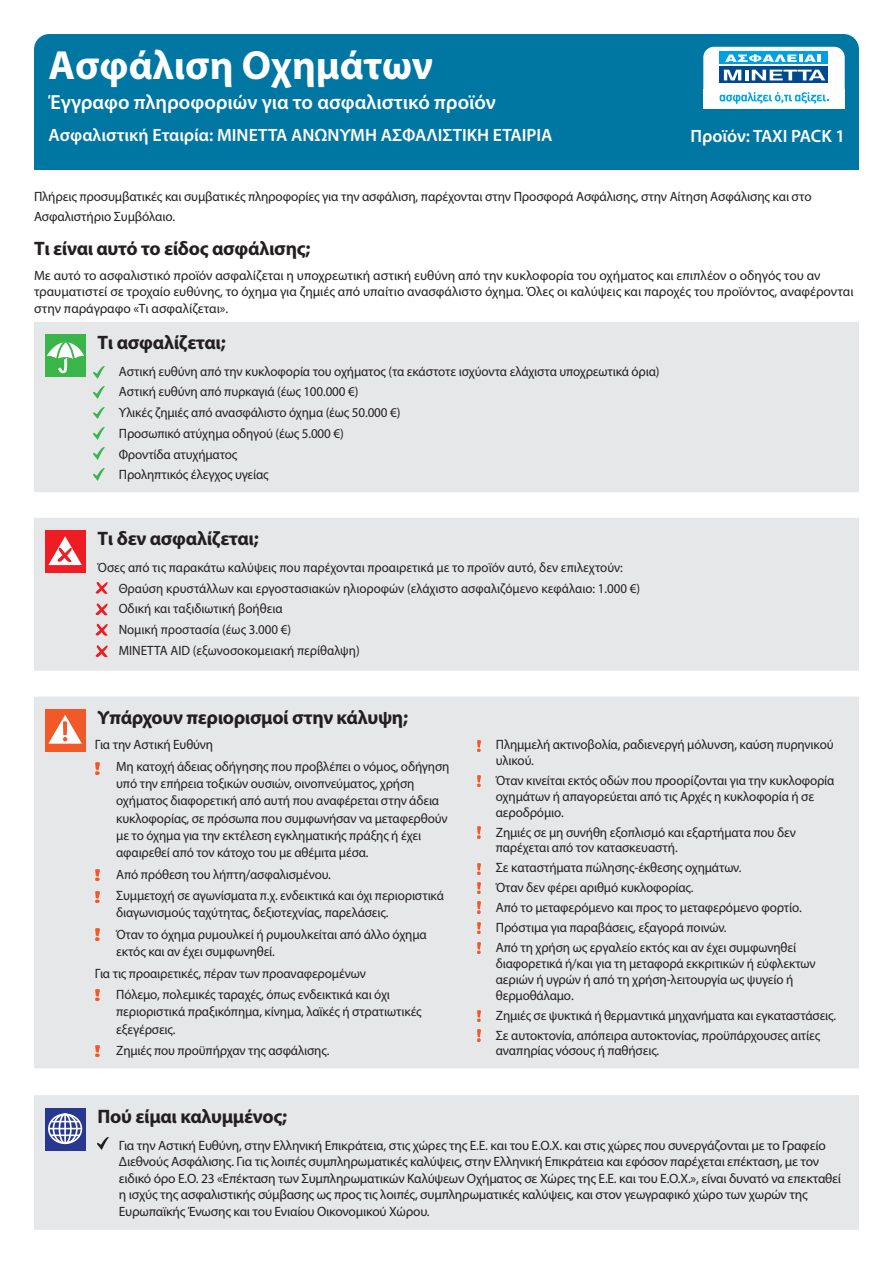
<style>
.page{position:relative;width:893px;height:1263px;background:#fff}
.page>*{position:absolute;margin:0;border:0;box-sizing:border-box;transform-origin:0 0}
.Form_title{font:700 40.8px "Myriad Pro";color:#fff}
.Form_sub_title{font:600 20.4px "Myriad Pro";color:#fff}
.Cover_subhead{font:700 19.5px "Myriad Pro";letter-spacing:-.015em;color:#231f20}
.Company_Product_head{font:600 17.85px "Myriad Pro";color:#fff}
.Covered_bullets{font:13.5px/17.2px "Myriad Pro";letter-spacing:-.01em;color:#231f20}
.Cover_subhead-2{font:13.5px/16.5px "Myriad Pro";color:#231f20}
.Covered_bullets-2{font:13.5px "Myriad Pro";letter-spacing:-.01em;color:#231f20;scale:.96 1}
.Form_intro{font:13.5px/19.5px "Myriad Pro";letter-spacing:-.01em;color:#231f20}
</style>
<div class="page">
<div style="left:34px;top:127px;width:825px;height:43px;background:#0076a3"></div>
<div style="left:34px;top:34px;width:825px;height:125px;background:#0076a3;border-radius:15px"></div>
<div style="left:34px;top:322px;width:825px;height:746px;background:#e6e7e9"></div>
<svg style="left:37px;top:671px;width:822px;height:25px"></svg>
<div style="left:31px;top:671px;width:6px;height:25px;background:#fff"></div>
<div style="left:45px;top:335px;width:41px;height:42px;background:#3ab54a"></div>
<svg style="left:47px;top:338px;width:37px;height:35px"></svg>
<div style="left:45px;top:530px;width:41px;height:43px;background:#ee1d23"></div>
<svg style="left:48px;top:536px;width:34px;height:29px"></svg>
<div style="left:45px;top:709px;width:41px;height:43px;background:#f15929"></div>
<svg style="left:48px;top:715px;width:34px;height:29px"></svg>
<svg style="left:94px;top:366px;width:10px;height:12px"></svg>
<svg style="left:94px;top:387px;width:10px;height:11px"></svg>
<svg style="left:94px;top:407px;width:10px;height:12px"></svg>
<svg style="left:94px;top:427px;width:10px;height:12px"></svg>
<svg style="left:94px;top:448px;width:10px;height:12px"></svg>
<svg style="left:94px;top:468px;width:10px;height:12px"></svg>
<svg style="left:96px;top:763px;width:3px;height:11px"></svg>
<svg style="left:477px;top:740px;width:3px;height:11px"></svg>
<svg style="left:477px;top:775px;width:3px;height:12px"></svg>
<svg style="left:477px;top:827px;width:3px;height:11px"></svg>
<svg style="left:477px;top:863px;width:3px;height:12px"></svg>
<svg style="left:477px;top:882px;width:3px;height:11px"></svg>
<svg style="left:477px;top:902px;width:3px;height:11px"></svg>
<svg style="left:477px;top:922px;width:3px;height:11px"></svg>
<svg style="left:477px;top:942px;width:3px;height:12px"></svg>
<svg style="left:477px;top:1010px;width:3px;height:11px"></svg>
<svg style="left:477px;top:1030px;width:3px;height:11px"></svg>
<svg style="left:96px;top:869px;width:3px;height:12px"></svg>
<svg style="left:96px;top:891px;width:3px;height:11px"></svg>
<svg style="left:96px;top:929px;width:3px;height:11px"></svg>
<svg style="left:96px;top:989px;width:3px;height:12px"></svg>
<svg style="left:96px;top:1045px;width:3px;height:12px"></svg>
<div style="left:34px;top:1095px;width:825px;height:135px;background:#e6e7e9"></div>
<svg style="left:45px;top:1108px;width:41px;height:42px"></svg>
<div style="left:48px;top:1113px;width:34px;height:31px;border:2px solid #fff;border-radius:50%"></div>
<div style="left:53px;top:1113px;width:25px;height:31px;border:2px solid #fff;border-radius:50%"></div>
<div style="left:59px;top:1113px;width:13px;height:31px;border:2px solid #fff;border-radius:50%"></div>
<hr style="left:64px;top:1114px;width:2px;height:30px;background:#fff">
<svg style="left:51px;top:1121px;width:29px;height:1px"></svg>
<hr style="left:51px;top:1134px;width:29px;height:2px;background:#fff">
<hr style="left:49px;top:1128px;width:32px;height:1px;background:#fff">
<svg style="left:98px;top:1138px;width:10px;height:12px"></svg>
<svg style="left:94px;top:581px;width:14px;height:13px"></svg>
<svg style="left:94px;top:623px;width:14px;height:13px"></svg>
<svg style="left:94px;top:602px;width:14px;height:14px"></svg>
<svg style="left:94px;top:644px;width:14px;height:14px"></svg>
<div style="left:703px;top:90px;width:142px;height:19px;background:#fff"></div>
<div style="left:703px;top:47px;width:142px;height:57px;background:#fff;border-radius:11px"></div>
<div style="left:720px;top:51px;width:108px;height:13px;background:#00a1e3"></div>
<svg style="left:725px;top:54px;width:96px;height:8px"></svg>
<svg style="left:720px;top:66px;width:108px;height:17px"></svg>
<svg style="left:724px;top:70px;width:17px;height:10px"></svg>
<hr style="left:745px;top:70px;width:4px;height:10px;background:#fff">
<svg style="left:752px;top:70px;width:73px;height:10px"></svg>
<svg style="left:720px;top:92px;width:108px;height:12px"></svg>
<p class="Form_title" style="left:48px;top:39px;width:386px">Ασφάλιση Οχημάτων</p>
<p class="Form_sub_title" style="left:48px;top:89px;width:449px">Έγγραφο πληροφοριών για το ασφαλιστικό προϊόν</p>
<p class="Company_Product_head" style="left:48px;top:124px;width:506px">Ασφαλιστική Εταιρία: ΜΙΝΕΤΤΑ ΑΝΩΝΥΜΗ ΑΣΦΑΛΙΣΤΙΚΗ ΕΤΑΙΡΙΑ</p>
<p class="Company_Product_head" style="left:690px;top:125px;width:156px">Προϊόν: TAXI PACK 1</p>
<p class="Form_intro" style="left:34px;top:187px;width:779px">Πλήρεις προσυμβατικές και συμβατικές πληροφορίες για την ασφάλιση, παρέχονται στην Προσφορά Ασφάλισης, στην Αίτηση Ασφάλισης και στο<br>Ασφαλιστήριο Συμβόλαιο.</p>
<p class="Cover_subhead" style="left:34px;top:235px;width:278px">Τι είναι αυτό το είδος ασφάλισης;</p>
<p class="Cover_subhead-2" style="left:34px;top:266px;width:821px">Με αυτό το ασφαλιστικό προϊόν ασφαλίζεται η υποχρεωτική αστική ευθύνη από την κυκλοφορία του οχήματος και επιπλέον ο οδηγός του αν τραυματιστεί σε τροχαίο ευθύνης, το όχημα για ζημιές από υπαίτιο ανασφάλιστο όχημα. Όλες οι καλύψεις και παροχές του προϊόντος, αναφέρονται στην παράγραφο «Τι ασφαλίζεται».</p>
<p class="Cover_subhead" style="left:98px;top:330px;width:130px">Τι ασφαλίζεται;</p>
<p class="Covered_bullets" style="left:119px;top:362px;width:542px">Αστική ευθύνη από την κυκλοφορία του οχήματος (τα εκάστοτε ισχύοντα ελάχιστα υποχρεωτικά όρια)</p>
<p class="Covered_bullets" style="left:119px;top:383px;width:241px">Αστική ευθύνη από πυρκαγιά (έως 100.000 €)</p>
<p class="Covered_bullets" style="left:119px;top:404px;width:283px">Υλικές ζημιές από ανασφάλιστο όχημα (έως 50.000 €)</p>
<p class="Covered_bullets" style="left:119px;top:425px;width:226px">Προσωπικό ατύχημα οδηγού (έως 5.000 €)</p>
<p class="Covered_bullets" style="left:119px;top:445px;width:120px">Φροντίδα ατυχήματος</p>
<p class="Covered_bullets" style="left:119px;top:466px;width:151px">Προληπτικός έλεγχος υγείας</p>
<p class="Cover_subhead" style="left:98px;top:526px;width:163px">Τι δεν ασφαλίζεται;</p>
<p class="Covered_bullets-2" style="left:98px;top:559px;width:549px">Όσες από τις παρακάτω καλύψεις που παρέχονται προαιρετικά με το προϊόν αυτό, δεν επιλεχτούν:</p>
<p class="Covered_bullets-2" style="left:119px;top:580px;width:545px">Θραύση κρυστάλλων και εργοστασιακών ηλιοροφών (ελάχιστο ασφαλιζόμενο κεφάλαιο: 1.000 €)</p>
<p class="Covered_bullets-2" style="left:119px;top:601px;width:172px">Οδική και ταξιδιωτική βοήθεια</p>
<p class="Covered_bullets-2" style="left:119px;top:621px;width:181px">Νομική προστασία (έως 3.000 €)</p>
<p class="Covered_bullets-2" style="left:119px;top:642px;width:253px">ΜΙΝΕΤΤΑ AID (εξωνοσοκομειακή περίθαλψη)</p>
<p class="Cover_subhead" style="left:98px;top:704px;width:312px">Υπάρχουν περιορισμοί στην κάλυψη;</p>
<p class="Covered_bullets" style="left:95px;top:736px;width:120px">Για την Αστική Ευθύνη</p>
<p class="Covered_bullets" style="left:116px;top:757px;width:335px">Μη κατοχή άδειας οδήγησης που προβλέπει ο νόμος, οδήγηση υπό την επήρεια τοξικών ουσιών, οινοπνεύματος, χρήση οχήματος διαφορετική από αυτή που αναφέρεται στην άδεια κυκλοφορίας, σε πρόσωπα που συμφωνήσαν να μεταφερθούν με το όχημα για την εκτέλεση εγκληματικής πράξης ή έχει αφαιρεθεί από τον κάτοχο του με αθέμιτα μέσα.</p>
<p class="Covered_bullets" style="left:116px;top:865px;width:216px">Από πρόθεση του λήπτη/ασφαλισμένου.</p>
<p class="Covered_bullets" style="left:116px;top:887px;width:329px">Συμμετοχή σε αγωνίσματα π.χ. ενδεικτικά και όχι περιοριστικά διαγωνισμούς ταχύτητας, δεξιοτεχνίας, παρελάσεις.</p>
<p class="Covered_bullets" style="left:116px;top:925px;width:312px">Όταν το όχημα ρυμουλκεί ή ρυμουλκείται από άλλο όχημα εκτός και αν έχει συμφωνηθεί.</p>
<p class="Covered_bullets" style="left:95px;top:964px;width:272px">Για τις προαιρετικές, πέραν των προαναφερομένων</p>
<p class="Covered_bullets" style="left:116px;top:986px;width:307px">Πόλεμο, πολεμικές ταραχές, όπως ενδεικτικά και όχι περιοριστικά πραξικόπημα, κίνημα, λαϊκές ή στρατιωτικές εξεγέρσεις.</p>
<p class="Covered_bullets" style="left:116px;top:1042px;width:215px">Ζημιές που προϋπήρχαν της ασφάλισης.</p>
<p class="Covered_bullets" style="left:496px;top:737px;width:339px;line-height:15.8px">Πλημμελή ακτινοβολία, ραδιενεργή μόλυνση, καύση πυρηνικού υλικού.</p>
<p class="Covered_bullets" style="left:496px;top:772px;width:340px;line-height:15.8px">Όταν κινείται εκτός οδών που προορίζονται για την κυκλοφορία οχημάτων ή απαγορεύεται από τις Αρχές η κυκλοφορία ή σε αεροδρόμιο.</p>
<p class="Covered_bullets" style="left:496px;top:824px;width:301px;line-height:15.8px">Ζημιές σε μη συνήθη εξοπλισμό και εξαρτήματα που δεν παρέχεται από τον κατασκευαστή.</p>
<p class="Covered_bullets" style="left:496px;top:859px;width:247px">Σε καταστήματα πώλησης-έκθεσης οχημάτων.</p>
<p class="Covered_bullets" style="left:496px;top:879px;width:199px">Όταν δεν φέρει αριθμό κυκλοφορίας.</p>
<p class="Covered_bullets" style="left:496px;top:899px;width:308px">Από το μεταφερόμενο και προς το μεταφερόμενο φορτίο.</p>
<p class="Covered_bullets" style="left:496px;top:919px;width:232px">Πρόστιμα για παραβάσεις, εξαγορά ποινών.</p>
<p class="Covered_bullets" style="left:496px;top:940px;width:321px;line-height:15.8px">Από τη χρήση ως εργαλείο εκτός και αν έχει συμφωνηθεί διαφορετικά ή/και για τη μεταφορά εκκριτικών ή εύφλεκτων αεριών ή υγρών ή από τη χρήση-λειτουργία ως ψυγείο ή θερμοθάλαμο.</p>
<p class="Covered_bullets" style="left:496px;top:1006px;width:342px">Ζημιές σε ψυκτικά ή θερμαντικά μηχανήματα και εγκαταστάσεις.</p>
<p class="Covered_bullets" style="left:496px;top:1027px;width:326px;line-height:15.8px">Σε αυτοκτονία, απόπειρα αυτοκτονίας, προϋπάρχουσες αιτίες αναπηρίας νόσους ή παθήσεις.</p>
<p class="Cover_subhead" style="left:98px;top:1103px;width:191px">Πού είμαι καλυμμένος;</p>
<p class="Covered_bullets" style="left:119px;top:1137px;width:724px;line-height:16.5px">Για την Αστική Ευθύνη, στην Ελληνική Επικράτεια, στις χώρες της Ε.Ε. και του Ε.Ο.Χ. και στις χώρες που συνεργάζονται με το Γραφείο Διεθνούς Ασφάλισης. Για τις λοιπές συμπληρωματικές καλύψεις, στην Ελληνική Επικράτεια και εφόσον παρέχεται επέκταση, με τον ειδικό όρο Ε.Ο. 23 «Επέκταση των Συμπληρωματικών Kαλύψεων Οχήματος σε Χώρες της Ε.Ε. και του Ε.Ο.Χ.», είναι δυνατό να επεκταθεί η ισχύς της ασφαλιστικής σύμβασης ως προς τις λοιπές, συμπληρωματικές καλύψεις, και στον γεωγραφικό χώρο των χωρών της Ευρωπαϊκής Ένωσης και του Ενιαίου Οικονομικού Χώρου.</p>
</div>
